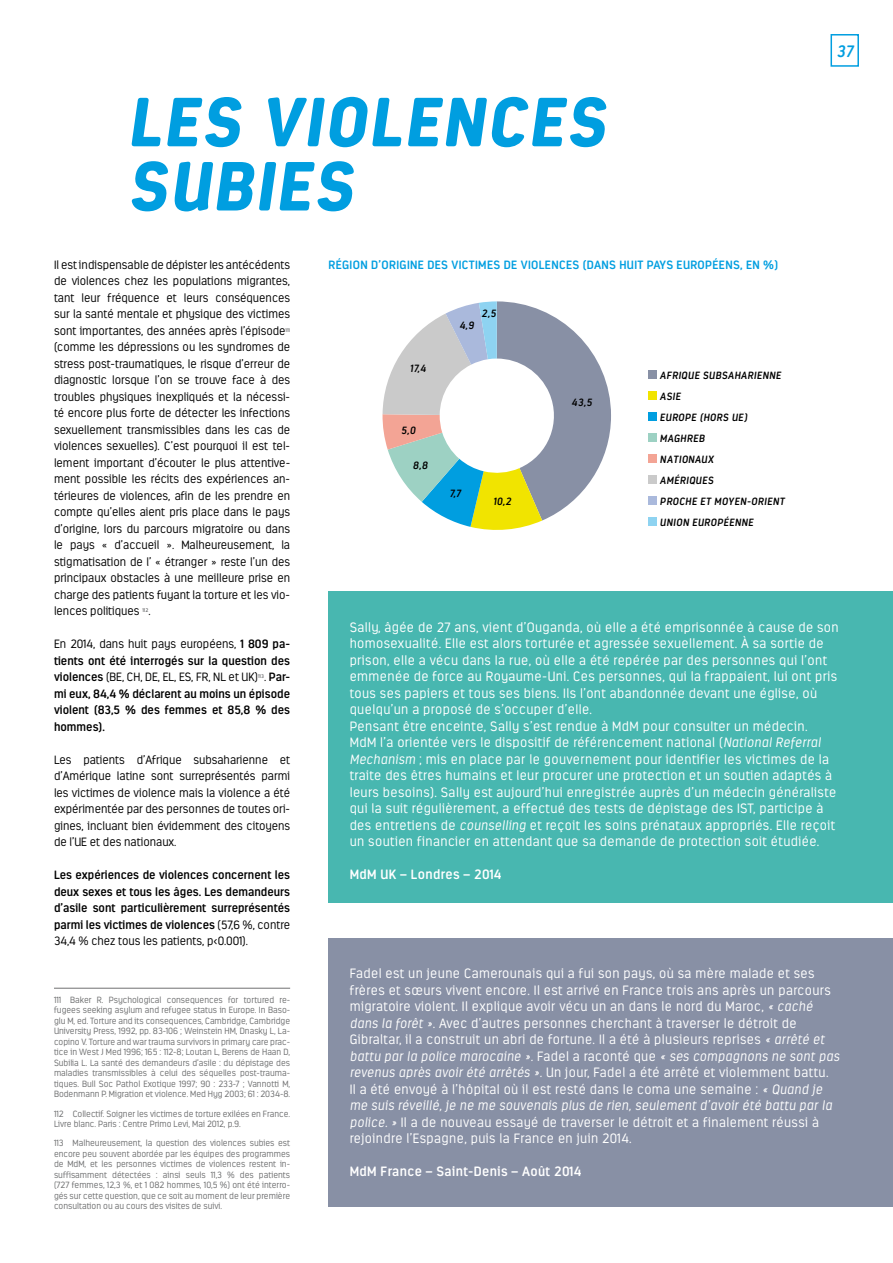
<style>
.page{position:relative;width:893px;height:1263px;background:#fff}
.page>*{position:absolute;margin:0;border:0;box-sizing:border-box;transform-origin:0 0}
.t1{font:italic 900 69.3px/64.2px "Estandar Rounded";letter-spacing:.04em;color:#009ee0}
.t2{font:italic 600 16.5px "Estandar Rounded";color:#009ee0}
.t3{font:300 13.5px/16.5px "Estandar Rounded";letter-spacing:.03em;color:#fff}
.t4{font:600 13.5px "Estandar Rounded";letter-spacing:.03em;color:#fff}
.t5{font:300 12px/16.5px "Estandar Rounded";color:#000;text-align:justify}
.t6{font:600 12px/16.5px "Estandar Rounded";color:#000;text-align:justify}
.t7{font:600 12px "Estandar Rounded";letter-spacing:.03em;color:#009ee0}
.t8{font:italic 600 10.5px/21px "Estandar Rounded";letter-spacing:.05em;color:#000}
.t9{font:300 9px/10.5px "Estandar Rounded";color:#707172;text-align:justify}
.t10{font:600 5.25px "Estandar Rounded";color:#707172}
.s1{font-weight:600}
.s2{font-weight:300}
.s3{font-style:italic}
</style>
<div class="page">
<div style="left:830px;top:34px;width:29px;height:33px;border:2px solid #009ee0"></div>
<hr style="left:54px;top:988px;width:236px;height:1px;background:#707172">
<div style="left:328px;top:591px;width:565px;height:312px;background:#48b7b0"></div>
<div style="left:328px;top:938px;width:565px;height:268px;background:#8890a5"></div>
<svg style="left:382px;top:301px;width:229px;height:229px"></svg>
<div style="left:648px;top:370px;width:9px;height:9px;background:#8890a5"></div>
<div style="left:648px;top:391px;width:9px;height:9px;background:#f1e400"></div>
<div style="left:648px;top:412px;width:9px;height:9px;background:#009ee0"></div>
<div style="left:648px;top:433px;width:9px;height:9px;background:#9dd1c3"></div>
<div style="left:648px;top:454px;width:9px;height:9px;background:#f3a495"></div>
<div style="left:648px;top:475px;width:9px;height:9px;background:#cacaca"></div>
<div style="left:648px;top:496px;width:9px;height:9px;background:#aab9dc"></div>
<div style="left:648px;top:517px;width:9px;height:9px;background:#8ed3f1"></div>
<h1 class="t1" style="left:128px;top:89px;width:479px">LES VIOLENCES<br>SUBIES</h1>
<p class="t2" style="left:837px;top:41px;width:18px">37</p>
<p class="t5" style="left:54px;top:256px;width:238px">Il est indispensable de dépister les antécédents de violences chez les populations migrantes, tant leur fréquence et leurs conséquences sur la santé mentale et physique des victimes sont importantes, des années après l’épisode</p>
<p class="t10" style="left:286px;top:327px;width:6px">111</p>
<p class="t5" style="left:54px;top:339px;width:238px">(comme les dépressions ou les syndromes de stress post-traumatiques, le risque d’erreur de diagnostic lorsque l’on se trouve face à des troubles physiques inexpliqués et la nécessi&shy;té encore plus forte de détecter les infections sexuellement transmissibles dans les cas de violences sexuelles). C’est pourquoi il est tel&shy;lement important d’écouter le plus attentive&shy;ment possible les récits des expériences an&shy;térieures de violences, afin de les prendre en compte qu’elles aient pris place dans le pays d’origine, lors du parcours migratoire ou dans le pays « d’accueil ». Malheureusement, la stigmatisation de l’ « étranger » reste l’un des principaux obstacles à une meilleure prise en charge des patients fuyant la torture et les vio&shy;lences politiques</p>
<p class="t10" style="left:142px;top:607px;width:7px">112</p>
<p class="t5" style="left:148px;top:603px;width:4px">.</p>
<p class="t5" style="left:54px;top:636px;width:238px">En 2014, dans huit pays européens, <span class="s1">1 809 pa&shy;tients ont été interrogés sur la question des violences</span> (BE, CH, DE, EL, ES, FR, NL et UK)</p>
<p class="t6" style="left:54px;top:669px;width:238px;text-indent:210px"><span class="s2">.</span> Par&shy;mi eux, 84,4 % déclarent au moins un épisode violent (83,5 % des femmes et 85,8 % des hommes).</p>
<p class="t5" style="left:54px;top:751px;width:238px">Les patients d’Afrique subsaharienne et d’Amérique latine sont surreprésentés parmi les victimes de violence mais la violence a été expérimentée par des personnes de toutes ori&shy;gines, incluant bien évidemment des citoyens de l’UE et des nationaux.</p>
<p class="t6" style="left:54px;top:867px;width:238px">Les expériences de violences concernent les deux sexes et tous les âges. Les demandeurs d’asile sont particulièrement surreprésentés parmi les victimes de violences <span class="s2">(57,6 %, contre 34,4 % chez tous les patients, p&lt;0.001).</span></p>
<p class="t10" style="left:258px;top:673px;width:7px">113</p>
<p class="t9" style="left:54px;top:994px;width:238px">111 Baker R. Psychological consequences for tortured re&shy;fugees seeking asylum and refugee status in Europe. In Baso&shy;glu M, ed. Torture and its consequences, Cambridge, Cambridge University Press, 1992, pp. 83-106 ; Weinstein HM, Dnasky L, La&shy;copino V. Torture and war trauma survivors in primary care prac&shy;tice in West J Med 1996; 165 : 112-8; Loutan L, Berens de Haan D, Subilia L. La santé des demandeurs d’asile : du dépistage des maladies transmissibles à celui des séquelles post-trauma&shy;tiques. Bull Soc Pathol Exotique 1997; 90 : 233-7 ; Vannotti M, Bodenmann P. Migration et violence. Med Hyg 2003; 61 : 2034-8.</p>
<p class="t9" style="left:54px;top:1108px;width:238px">112 Collectif. Soigner les victimes de torture exilées en France.<br>Livre blanc. Paris : Centre Primo Levi, Mai 2012, p.9.</p>
<p class="t9" style="left:54px;top:1137px;width:238px">113 Malheureusement, la question des violences subies est encore peu souvent abordée par les équipes des programmes de MdM, et les personnes victimes de violences restent in&shy;suffisamment détectées : ainsi seuls 11,3 % des patients (727 femmes, 12,3 %, et 1 082 hommes, 10,5 %) ont été interro&shy;gés sur cette question, que ce soit au moment de leur première consultation ou au cours des visites de suivi.</p>
<p class="t7" style="left:328px;top:257px;width:67px">Région d’origi</p>
<p class="t7" style="left:410px;top:257px;width:25px">ne des</p>
<p class="t7" style="left:452px;top:257px;width:15px">victimes</p>
<p class="t7" style="left:504px;top:257px;width:63px">de violences</p>
<p class="t7" style="left:583px;top:257px;width:44px">(dans huit</p>
<p class="t7" style="left:647px;top:257px;width:133px">pays européens, en %)</p>
<p class="t8" style="left:482px;top:303px;width:16px">2,5</p>
<p class="t8" style="left:410px;top:357px;width:17px">17,4</p>
<p class="t8" style="left:401px;top:419px;width:16px">5,0</p>
<p class="t8" style="left:413px;top:455px;width:16px">8,8</p>
<p class="t8" style="left:459px;top:315px;width:16px">4,9</p>
<p class="t8" style="left:450px;top:483px;width:12px">7,7</p>
<p class="t8" style="left:493px;top:491px;width:19px">10,2</p>
<p class="t8" style="left:571px;top:392px;width:22px">43,5</p>
<p class="t8" style="left:660px;top:365px;width:126px">AFRIQUE SUBSAHARIENNE<br>ASIE<br>EUROPE (HORS UE)<br>MAGHREB<br>NATIONAUX<br>AMÉRIQUES<br>PROCHE ET MOYEN-ORIENT<br>UNION EUROPÉENNE</p>
<p class="t3" style="left:350px;top:619px;width:491px">Sally, âgée de 27 ans, vient d’Ouganda, où elle a été emprisonnée à cause de son homosexualité. Elle est alors torturée et agressée sexuellement. À sa sortie de prison, elle a vécu dans la rue, où elle a été repérée par des personnes qui l’ont emmenée de force au Royaume-Uni. Ces personnes, qui la frappaient, lui ont pris tous ses papiers et tous ses biens. Ils l’ont abandonnée devant une église, où quelqu’un a proposé de s’occuper d’elle.<br>Pensant être enceinte, Sally s’est rendue à MdM pour consulter un médecin.<br>MdM l’a orientée vers le dispositif de référencement national (<span class="s3">National Referral Mechanism</span> ; mis en place par le gouvernement pour identifier les victimes de la traite des êtres humains et leur procurer une protection et un soutien adaptés à leurs besoins). Sally est aujourd’hui enregistrée auprès d’un médecin généraliste qui la suit régulièrement, a effectué des tests de dépistage des IST, participe à des entretiens de <span class="s3">counselling</span> et reçoit les soins prénataux appropriés. Elle reçoit un soutien financier en attendant que sa demande de protection soit étudiée.</p>
<p class="t4" style="left:350px;top:866px;width:153px">MdM UK – Londres – 2014</p>
<p class="t3" style="left:350px;top:965px;width:491px">Fadel est un jeune Camerounais qui a fui son pays, où sa mère malade et ses frères et sœurs vivent encore. Il est arrivé en France trois ans après un parcours migratoire violent. Il explique avoir vécu un an dans le nord du Maroc, <span class="s3">« caché dans la forêt »</span>. Avec d’autres personnes cherchant à traverser le détroit de Gibraltar, il a construit un abri de fortune. Il a été à plusieurs reprises <span class="s3">« arrêté et battu par la police marocaine ».</span> Fadel a raconté que <span class="s3">« ses compagnons ne sont pas revenus après avoir été arrêtés ».</span> Un jour, Fadel a été arrêté et violemment battu.<br>Il a été envoyé à l’hôpital où il est resté dans le coma une semaine : <span class="s3">« Quand je me suis réveillé, je ne me souvenais plus de rien, seulement d’avoir été battu par la police. »</span> Il a de nouveau essayé de traverser le détroit et a finalement réussi à rejoindre l’Espagne, puis la France en juin 2014.</p>
<p class="t4" style="left:350px;top:1163px;width:233px">MdM France – Saint-Denis – Août 2014</p>
</div>
